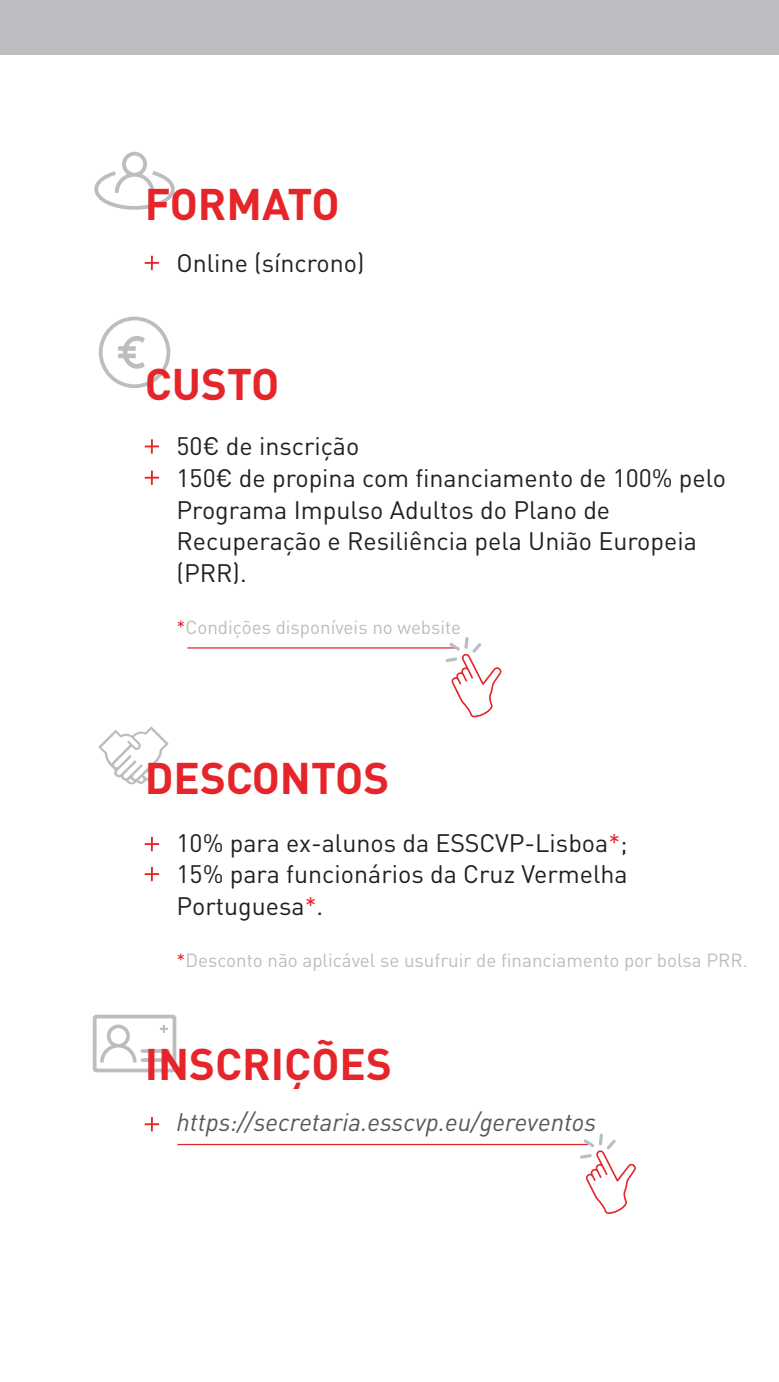
<style>
.page{position:relative;width:779px;height:1382px;background:#fff}
.page>*{position:absolute;margin:0;border:0;box-sizing:border-box;transform-origin:0 0}
.t1{font:700 43.75px "DIN Pro";color:#e52529}
.t2{font:25px/31.6px "DIN Pro";color:#231f20}
.t3{font:italic 25px "DIN Pro";color:#57585a}
.t4{font:18.75px "DIN Pro";color:#bcbdc0}
.s1{color:#e52529}
</style>
<div class="page">
<svg style="left:98px;top:726px;width:71px;height:59px"></svg>
<svg style="left:94px;top:152px;width:81px;height:58px"></svg>
<svg style="left:92px;top:1014px;width:85px;height:59px"></svg>
<hr style="left:142px;top:1049px;width:26px;height:4px;background:#bcbdc0">
<hr style="left:142px;top:1058px;width:26px;height:4px;background:#bcbdc0">
<svg style="left:99px;top:317px;width:71px;height:71px"></svg>
<div style="left:0;top:0;width:778px;height:54px;background:#bcbdc0"></div>
<svg style="left:145px;top:256px;width:14px;height:14px"></svg>
<svg style="left:145px;top:439px;width:14px;height:15px"></svg>
<hr style="left:177px;top:1144px;width:410px;height:1px;background:#e52529">
<svg style="left:577px;top:1133px;width:59px;height:81px"></svg>
<svg style="left:145px;top:837px;width:14px;height:14px"></svg>
<hr style="left:187px;top:647px;width:269px;height:2px;background:#e52529">
<svg style="left:443px;top:637px;width:58px;height:80px"></svg>
<svg style="left:145px;top:867px;width:14px;height:14px"></svg>
<svg style="left:145px;top:1117px;width:14px;height:14px"></svg>
<svg style="left:145px;top:470px;width:14px;height:15px"></svg>
<h1 class="t1" style="left:145px;top:174px;width:196px">FORMATO</h1>
<p class="t2" style="left:176px;top:246px;width:189px">Online (síncrono)</p>
<h1 class="t1" style="left:145px;top:354px;width:136px">CUSTO</h1>
<p class="t2" style="left:176px;top:430px;width:550px">50€ de inscrição<br>150€ de propina com financiamento de 100% pelo<br>Programa Impulso Adultos do Plano de<br>Recuperação e Resiliência pela União Europeia (PRR).</p>
<p class="t4" style="left:176px;top:614px;width:286px"><span class="s1">*</span>Condições disponíveis no website</p>
<h1 class="t1" style="left:145px;top:748px;width:246px">DESCONTOS</h1>
<p class="t2" style="left:176px;top:826px;width:452px;text-align:justify">10% para ex-alunos da ESSCVP-Lisboa<span class="s1">*</span>; 15% para funcionários da Cruz Vermelha Portuguesa<span class="s1">*</span>.</p>
<p class="t4" style="left:176px;top:947px;width:572px"><span class="s1">*</span>Desconto não aplicável se usufruir de financiamento por bolsa PRR.</p>
<h1 class="t1" style="left:145px;top:1035px;width:249px">INSCRIÇÕES</h1>
<p class="t3" style="left:176px;top:1103px;width:421px">https://secretaria.esscvp.eu/gereventos</p>
</div>
